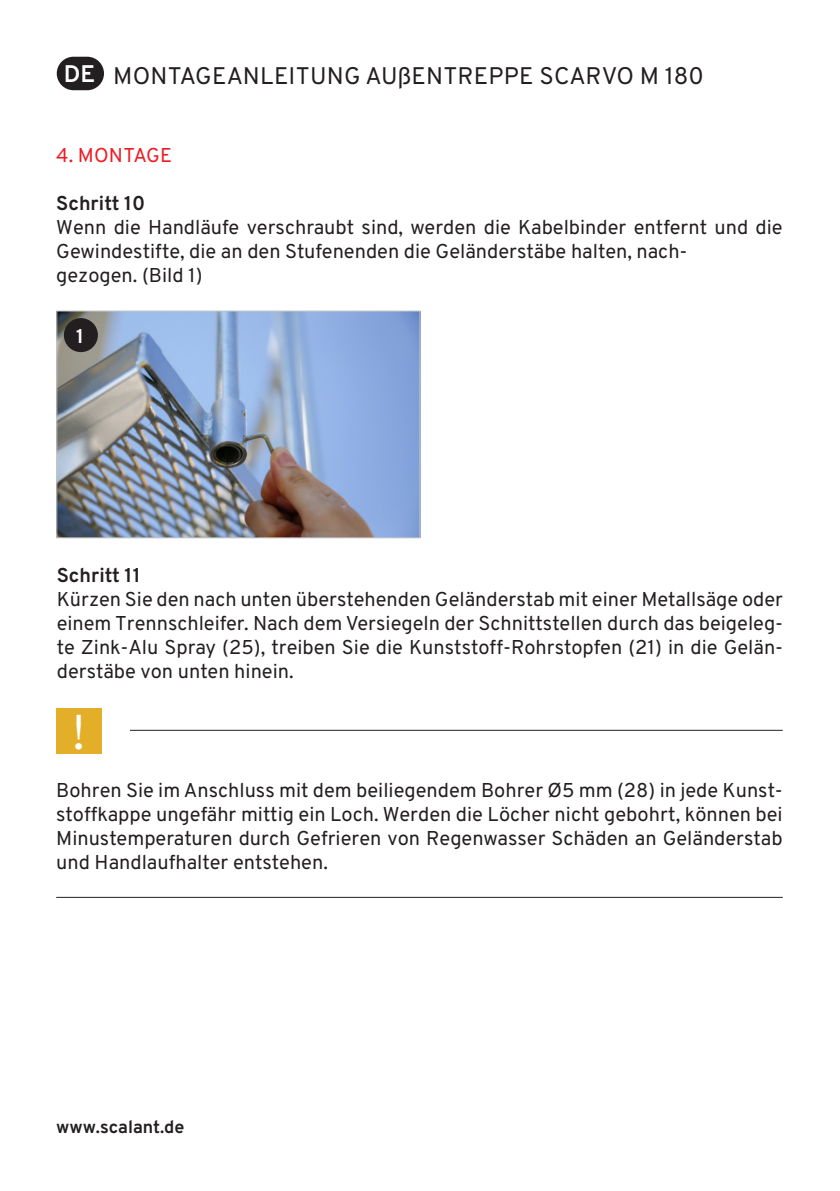
<style>
.page{position:relative;width:840px;height:1191px;background:#fff}
.page>*{position:absolute;margin:0;border:0;box-sizing:border-box;transform-origin:0 0}
.t1{font:48px "Overpass";color:#fff}
.t2{font:24px "Overpass";letter-spacing:.01em;color:#231f20}
.t3{font:700 24px "Overpass";color:#fff}
.t4{font:20px/24px "Overpass";color:#231f20}
.t5{font:700 20px "Overpass";color:#231f20}
.t6{font:20px "Overpass";letter-spacing:.01em;color:#ee1d23}
.t7{font:700 20px "Overpass";color:#fff}
.t8{font:700 18px "Overpass";color:#231f20}
</style>
<div class="page">
<div style="left:57px;top:57px;width:47px;height:33px;background:#231f20;border-radius:17px"></div>
<img style="left:58px;top:312px;width:360px;height:224px">
<div style="left:56px;top:310px;width:364px;height:228px;border:1px solid #c7c8ca"></div>
<div style="left:64px;top:318px;width:34px;height:34px;background:#231f20;border-radius:50%"></div>
<div style="left:56px;top:708px;width:46px;height:45px;background:#e3ae28"></div>
<hr style="left:130px;top:730px;width:652px;height:1px;background:#231f20">
<hr style="left:56px;top:897px;width:726px;height:1px;background:#231f20">
<p class="t3" style="left:64px;top:59px;width:33px">DE</p>
<p class="t2" style="left:113px;top:61px;width:591px">MONTAGEANLEITUNG AUßENTREPPE SCARVO M 180</p>
<p class="t6" style="left:56px;top:143px;width:117px">4. MONTAGE</p>
<p class="t5" style="left:56px;top:191px;width:90px">Schritt 10</p>
<p class="t4" style="left:56px;top:215px;width:727px">Wenn die Handläufe verschraubt sind, werden die Kabelbinder entfernt und die<br>Gewindestifte, die an den Stufenenden die Geländerstäbe halten, nach-</p>
<p class="t4" style="left:56px;top:263px;width:148px">gezogen. (Bild 1)</p>
<p class="t7" style="left:76px;top:323px;width:10px">1</p>
<p class="t5" style="left:57px;top:562px;width:86px">Schritt 11</p>
<p class="t4" style="left:57px;top:587px;width:727px;text-align:justify">Kürzen Sie den nach unten überstehenden Geländerstab mit einer Metallsäge oder einem Trennschleifer. Nach dem Versiegeln der Schnittstellen durch das beigeleg&shy;te Zink-Alu Spray (25), treiben Sie die Kunststoff-Rohrstopfen (21) in die Gelän&shy;derstäbe von unten hinein.</p>
<p class="t1" style="left:72px;top:702px;width:15px">!</p>
<p class="t4" style="left:56px;top:777px;width:727px">Bohren Sie im Anschluss mit dem beiliegendem Bohrer Ø5 mm (28) in jede Kunst&shy;stoffkappe ungefähr mittig ein Loch. Werden die Löcher nicht gebohrt, können bei</p>
<p class="t4" style="left:56px;top:825px;width:727px">Minustemperaturen durch Gefrieren von Regenwasser Schäden an Geländerstab und Handlaufhalter entstehen.</p>
<p class="t8" style="left:56px;top:1115px;width:129px">www.scalant.de</p>
</div>
